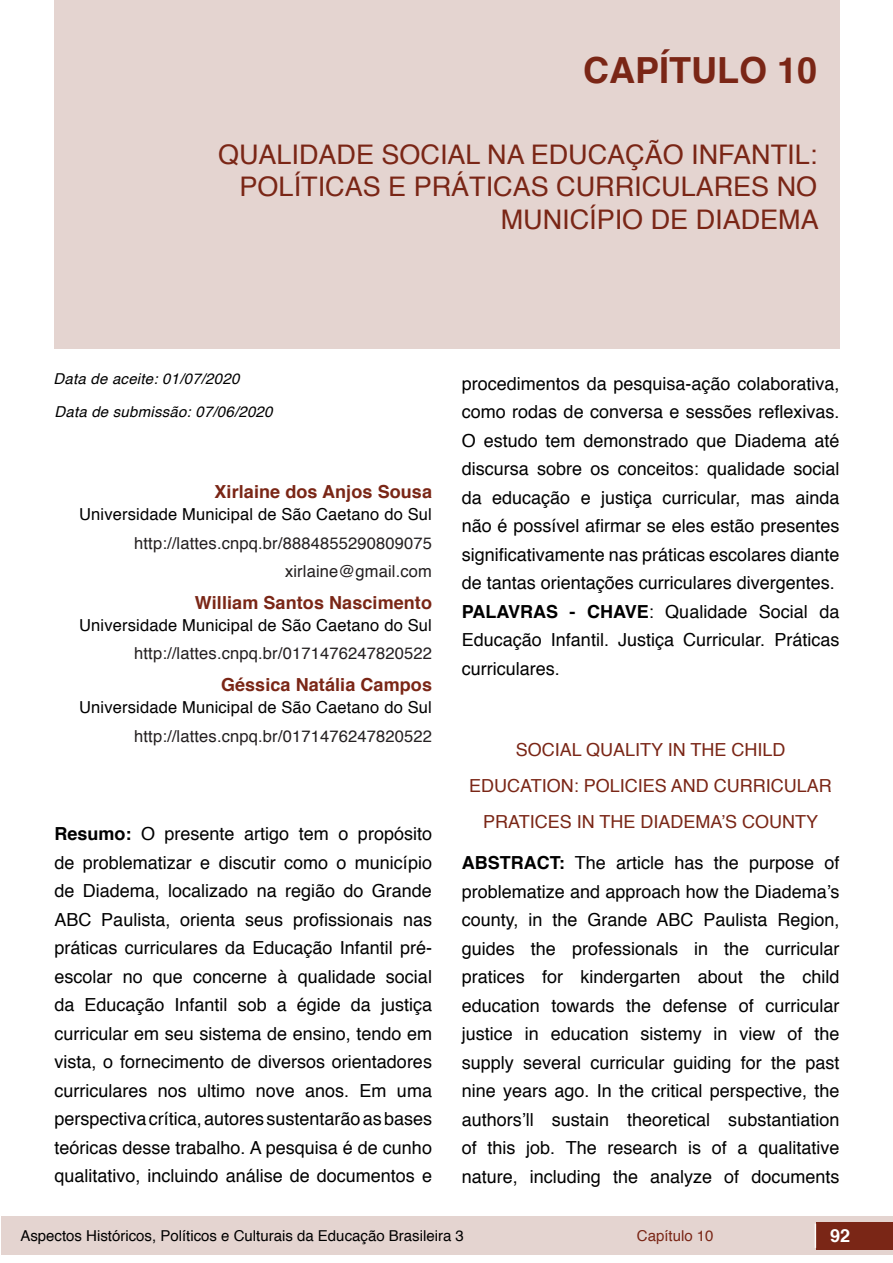
<style>
.page{position:relative;width:893px;height:1263px;background:#fff}
.page>*{position:absolute;margin:0;border:0;box-sizing:border-box;transform-origin:0 0}
.capitulos{font:700 36px "Helvetica";color:#7a2616}
.nome_artigos{font:27px/32.4px "Helvetica";color:#7a2616;text-align:right}
.Resumos_e_PC_TXT{font:18px/28.5px "Helvetica";color:#000;text-align:justify}
.título_Inglês{font:18px/36px "Helvetica";color:#7a2616;text-align:center}
.nome_autores{font:700 18px "Helvetica";letter-spacing:.005em;color:#7a2616}
.t1{font:700 18px "Helvetica";color:#fff}
.info_autores{font:16.5px "Helvetica";letter-spacing:.01em;color:#231f20}
.info_autores-2{font:16.5px "Helvetica";letter-spacing:.01em;color:#000}
.t2{font:15px "Helvetica";color:#000}
.datas{font:italic 15px "Helvetica";letter-spacing:.015em;color:#000}
.t3{font:15px "Helvetica";color:#7a2616}
.s1{font-weight:700}
</style>
<div class="page">
<div style="left:1px;top:1216px;width:891px;height:38px;background:#e4d4d0"></div>
<div style="left:816px;top:1222px;width:77px;height:27px;background:#7a2616"></div>
<svg style="left:815px;top:1224px;width:1px;height:24px"></svg>
<div style="left:54px;top:0;width:785px;height:349px;background:#e4d4d0"></div>
<p class="capitulos" style="left:583px;top:41px;width:236px">CAPÍTULO 10</p>
<p class="nome_artigos" style="left:218px;top:139px;width:602px">QUALIDADE SOCIAL NA EDUCAÇÃO INFANTIL:<br>POLÍTICAS E PRÁTICAS CURRICULARES NO<br>MUNICÍPIO DE DIADEMA</p>
<p class="datas" style="left:54px;top:367px;width:187px">Data de aceite: 01/07/2020</p>
<p class="datas" style="left:54px;top:399px;width:220px">Data de submissão: 07/06/2020</p>
<p class="nome_autores" style="left:215px;top:477px;width:219px">Xirlaine dos Anjos Sousa</p>
<p class="info_autores-2" style="left:79px;top:502px;width:354px">Universidade Municipal de São Caetano do Sul</p>
<p class="info_autores" style="left:134px;top:530px;width:299px">http://lattes.cnpq.br/8884855290809075</p>
<p class="info_autores" style="left:285px;top:558px;width:148px">xirlaine@gmail.com</p>
<p class="nome_autores" style="left:195px;top:588px;width:239px">William Santos Nascimento</p>
<p class="info_autores-2" style="left:79px;top:612px;width:354px">Universidade Municipal de São Caetano do Sul</p>
<p class="info_autores" style="left:134px;top:641px;width:299px">http://lattes.cnpq.br/0171476247820522</p>
<p class="nome_autores" style="left:221px;top:670px;width:212px">Géssica Natália Campos</p>
<p class="info_autores-2" style="left:79px;top:695px;width:354px">Universidade Municipal de São Caetano do Sul</p>
<p class="info_autores" style="left:134px;top:723px;width:299px">http://lattes.cnpq.br/0171476247820522</p>
<p class="Resumos_e_PC_TXT" style="left:54px;top:820px;width:379px"><span class="s1">Resumo:</span> O presente artigo tem o propósito de problematizar e discutir como o município de Diadema, localizado na região do Grande ABC Paulista, orienta seus profissionais nas práticas curriculares da Educação Infantil pré&shy;escolar no que concerne à qualidade social da Educação Infantil sob a égide da justiça curricular em seu sistema de ensino, tendo em vista, o fornecimento de diversos orientadores curriculares nos ultimo nove anos. Em uma perspectiva crítica, autores sustentarão as bases teóricas desse trabalho. A pesquisa é de cunho qualitativo, incluindo análise de documentos e</p>
<p class="Resumos_e_PC_TXT" style="left:462px;top:370px;width:379px">procedimentos da pesquisa-ação colaborativa, como rodas de conversa e sessões reflexivas.<br>O estudo tem demonstrado que Diadema até discursa sobre os conceitos: qualidade social da educação e justiça curricular, mas ainda não é possível afirmar se eles estão presentes significativamente nas práticas escolares diante de tantas orientações curriculares divergentes.</p>
<p class="Resumos_e_PC_TXT" style="left:462px;top:598px;width:379px"><span class="s1">PALAVRAS - CHAVE</span>: Qualidade Social da Educação Infantil. Justiça Curricular. Práticas curriculares.</p>
<p class="título_Inglês" style="left:469px;top:732px;width:364px">SOCIAL QUALITY IN THE CHILD<br>EDUCATION: POLICIES AND CURRICULAR<br>PRATICES IN THE DIADEMA’S COUNTY</p>
<p class="Resumos_e_PC_TXT" style="left:462px;top:849px;width:379px"><span class="s1">ABSTRACT:</span> The article has the purpose of problematize and approach how the Diadema’s county, in the Grande ABC Paulista Region, guides the professionals in the curricular pratices for kindergarten about the child education towards the defense of curricular justice in education sistemy in view of the supply several curricular guiding for the past nine years ago. In the critical perspective, the authors’ll sustain theoretical substantiation of this job. The research is of a qualitative nature, including the analyze of documents</p>
<p class="t2" style="left:20px;top:1224px;width:445px">Aspectos Históricos, Políticos e Culturais da Educação Brasileira 3</p>
<p class="t3" style="left:637px;top:1224px;width:78px">Capítulo 10</p>
<p class="t1" style="left:830px;top:1221px;width:22px">92</p>
</div>
